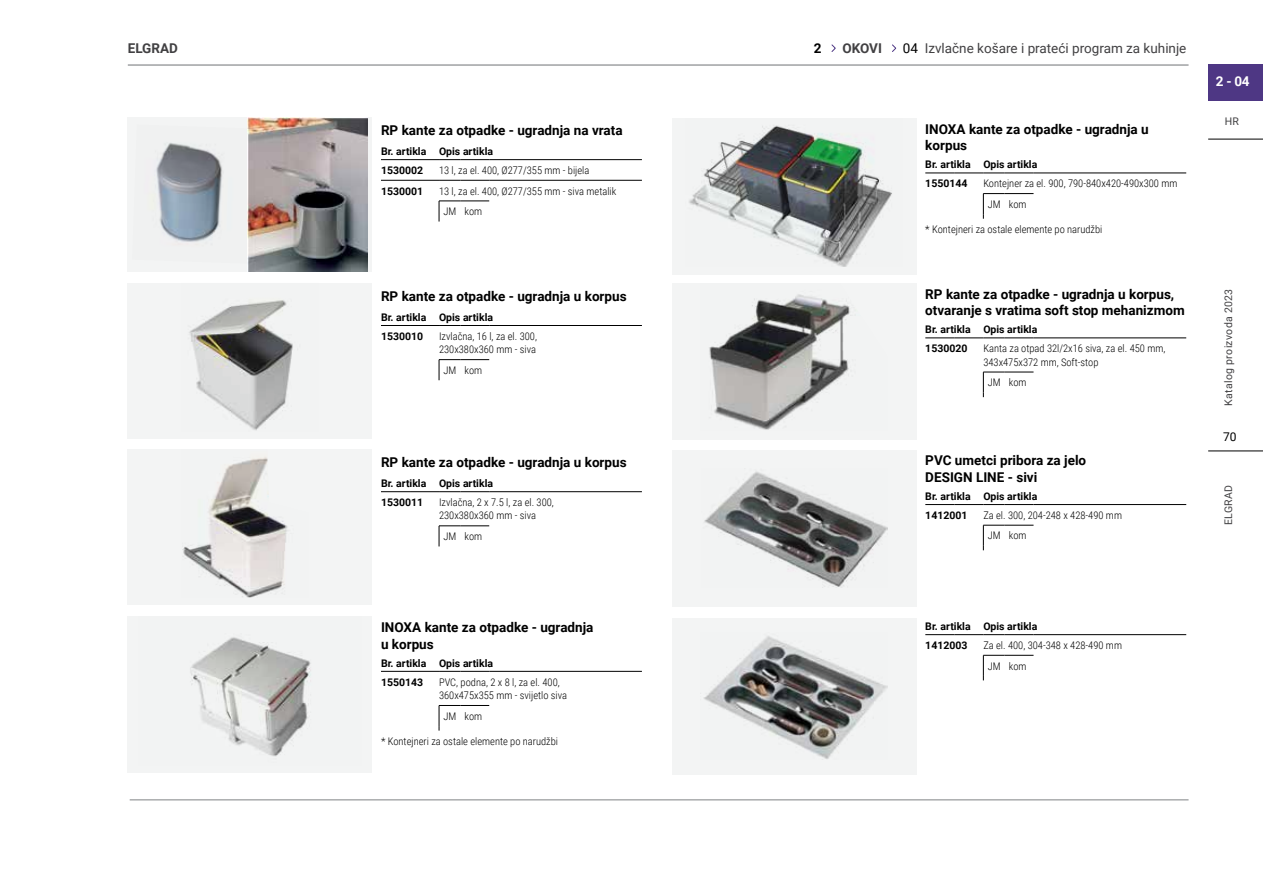
<style>
.page{position:relative;width:1263px;height:893px;background:#fff}
.page>*{position:absolute;margin:0;border:0;box-sizing:border-box;transform-origin:0 0}
.t1{font:700 13.5px/16.5px "Roboto";color:#000}
.t2{font:13.5px "Roboto";color:#414042}
.t3{font:700 13.5px "Roboto";color:#414042}
.t4{font:700 13.5px "Roboto";color:#fff}
.t5{font:12px "Roboto";color:#000}
.t6{font:300 10.5px/20.7px "Roboto Condensed";color:#000}
.t7{font:700 10.5px/18.9px "Roboto";color:#000}
.t8{font:10.5px "Roboto";letter-spacing:.03em;color:#414042}
.s1{color:#000}
</style>
<div class="page">
<svg style="left:831px;top:44px;width:5px;height:8px"></svg>
<svg style="left:892px;top:44px;width:5px;height:8px"></svg>
<hr style="left:128px;top:64px;width:1060px;height:2px;background:#808285">
<hr style="left:1208px;top:139px;width:55px;height:1px;background:#000">
<hr style="left:1208px;top:451px;width:55px;height:1px;background:#000">
<div style="left:1208px;top:64px;width:55px;height:36px;background:#4e3784"></div>
<hr style="left:130px;top:800px;width:1058px;height:1px;background:#808285">
<div style="left:672px;top:118px;width:244px;height:157px;background:#f3f4f4"></div>
<svg style="left:925px;top:173px;width:108px;height:1px"></svg>
<hr style="left:1033px;top:173px;width:153px;height:1px;background:#000">
<svg style="left:983px;top:193px;width:50px;height:26px"></svg>
<img style="left:689px;top:125px;width:203px;height:142px">
<div style="left:672px;top:283px;width:244px;height:157px;background:#f3f4f4"></div>
<svg style="left:925px;top:338px;width:108px;height:1px"></svg>
<hr style="left:1033px;top:338px;width:153px;height:1px;background:#000">
<svg style="left:983px;top:372px;width:50px;height:25px"></svg>
<img style="left:709px;top:294px;width:142px;height:136px">
<div style="left:672px;top:450px;width:244px;height:157px;background:#f3f4f4"></div>
<svg style="left:925px;top:504px;width:108px;height:1px"></svg>
<hr style="left:1033px;top:504px;width:153px;height:1px;background:#000">
<svg style="left:983px;top:525px;width:50px;height:25px"></svg>
<img style="left:704px;top:471px;width:183px;height:117px">
<div style="left:672px;top:618px;width:244px;height:156px;background:#f3f4f4"></div>
<svg style="left:925px;top:634px;width:108px;height:1px"></svg>
<hr style="left:1033px;top:634px;width:153px;height:1px;background:#000">
<svg style="left:983px;top:655px;width:50px;height:25px"></svg>
<img style="left:704px;top:636px;width:183px;height:123px">
<div style="left:128px;top:117px;width:244px;height:154px;background:#f3f4f4"></div>
<svg style="left:381px;top:159px;width:108px;height:1px"></svg>
<hr style="left:489px;top:159px;width:153px;height:1px;background:#000">
<svg style="left:439px;top:201px;width:50px;height:21px"></svg>
<svg style="left:381px;top:180px;width:108px;height:1px"></svg>
<hr style="left:489px;top:180px;width:153px;height:1px;background:#000">
<img style="left:152px;top:142px;width:71px;height:103px">
<img style="left:247px;top:117px;width:120px;height:154px">
<div style="left:128px;top:283px;width:244px;height:156px;background:#f3f4f4"></div>
<svg style="left:381px;top:325px;width:108px;height:1px"></svg>
<hr style="left:489px;top:325px;width:153px;height:1px;background:#000">
<svg style="left:439px;top:359px;width:50px;height:21px"></svg>
<img style="left:189px;top:300px;width:104px;height:130px">
<div style="left:128px;top:449px;width:244px;height:156px;background:#f3f4f4"></div>
<svg style="left:381px;top:491px;width:108px;height:1px"></svg>
<hr style="left:489px;top:491px;width:153px;height:1px;background:#000">
<svg style="left:439px;top:526px;width:50px;height:20px"></svg>
<img style="left:182px;top:457px;width:106px;height:141px">
<div style="left:128px;top:617px;width:244px;height:156px;background:#f3f4f4"></div>
<svg style="left:381px;top:671px;width:108px;height:1px"></svg>
<hr style="left:489px;top:671px;width:153px;height:1px;background:#000">
<svg style="left:439px;top:705px;width:50px;height:26px"></svg>
<img style="left:190px;top:637px;width:121px;height:120px">
<p class="t3" style="left:128px;top:38px;width:52px">ELGRAD</p>
<p class="t1" style="left:814px;top:39px;width:9px">2</p>
<p class="t3" style="left:842px;top:38px;width:41px">OKOVI</p>
<p class="t2" style="left:903px;top:38px;width:285px"><span class="s1">04</span> Izvlačne košare i prateći program za kuhinje</p>
<p class="t1" style="left:381px;top:121px;width:243px">RP kante za otpadke - ugradnja na vrata</p>
<p class="t7" style="left:381px;top:141px;width:114px">Br. artikla Opis artikla<br>1530002</p>
<p class="t6" style="left:439px;top:159px;width:152px">13 l, za el. 400, Ø277/355 mm - bijela</p>
<p class="t7" style="left:381px;top:181px;width:44px">1530001</p>
<p class="t6" style="left:443px;top:180px;width:174px;text-indent:-4px">13 l, za el. 400, Ø277/355 mm - siva metalik<br>JM kom</p>
<p class="t1" style="left:381px;top:287px;width:247px">RP kante za otpadke - ugradnja u korpus</p>
<p class="t7" style="left:381px;top:307px;width:114px">Br. artikla Opis artikla<br>1530010</p>
<p class="t6" style="left:439px;top:329px;width:99px;line-height:13.5px">Izvlačna, 16 l, za el. 300,<br>230x380x360 mm - siva</p>
<p class="t6" style="left:443px;top:359px;width:40px">JM kom</p>
<p class="t1" style="left:381px;top:453px;width:247px">RP kante za otpadke - ugradnja u korpus</p>
<p class="t7" style="left:381px;top:473px;width:114px">Br. artikla Opis artikla<br>1530011</p>
<p class="t6" style="left:439px;top:495px;width:116px;line-height:13.5px">Izvlačna, 2 x 7.5 l, za el. 300,<br>230x380x360 mm - siva</p>
<p class="t6" style="left:443px;top:526px;width:40px">JM kom</p>
<p class="t1" style="left:925px;top:120px;width:225px">INOXA kante za otpadke - ugradnja u korpus</p>
<p class="t7" style="left:925px;top:155px;width:114px">Br. artikla Opis artikla<br>1550144</p>
<p class="t6" style="left:988px;top:173px;width:191px;text-indent:-4px">Kontejner za el. 900, 790-840x420-490x300 mm<br>JM kom</p>
<p class="t6" style="left:925px;top:218px;width:179px">* Kontejneri za ostale elemente po narudžbi</p>
<p class="t1" style="left:925px;top:285px;width:261px">RP kante za otpadke - ugradnja u korpus, otvaranje s vratima soft stop mehanizmom</p>
<p class="t7" style="left:925px;top:320px;width:114px">Br. artikla Opis artikla<br>1530020</p>
<p class="t6" style="left:983px;top:341px;width:183px;line-height:13.5px">Kanta za otpad 32l/2x16 siva, za el. 450 mm,<br>343x475x372 mm, Soft-stop</p>
<p class="t6" style="left:988px;top:372px;width:40px">JM kom</p>
<p class="t1" style="left:925px;top:452px;width:162px">PVC umetci pribora za jelo<br>DESIGN LINE - sivi</p>
<p class="t7" style="left:925px;top:486px;width:114px">Br. artikla Opis artikla<br>1412001</p>
<p class="t6" style="left:988px;top:504px;width:136px;text-indent:-4px">Za el. 300, 204-248 x 428-490 mm<br>JM kom</p>
<p class="t4" style="left:1216px;top:71px;width:35px">2 - 04</p>
<p class="t8" style="left:1225px;top:114px;width:16px">HR</p>
<p class="t8" style="left:1221px;top:406px;width:118px;rotate:-90deg">Katalog proizvoda 2023</p>
<p class="t5" style="left:1223px;top:428px;width:15px">70</p>
<p class="t8" style="left:1221px;top:525px;width:42px;rotate:-90deg">ELGRAD</p>
<p class="t1" style="left:381px;top:619px;width:214px">INOXA kante za otpadke - ugradnja u korpus</p>
<p class="t7" style="left:381px;top:653px;width:114px">Br. artikla Opis artikla<br>1550143</p>
<p class="t6" style="left:439px;top:675px;width:130px;line-height:13.5px">PVC, podna, 2 x 8 l, za el. 400,<br>360x475x355 mm - svijetlo siva</p>
<p class="t6" style="left:443px;top:705px;width:40px">JM kom</p>
<p class="t6" style="left:381px;top:730px;width:179px">* Kontejneri za ostale elemente po narudžbi</p>
<p class="t7" style="left:925px;top:616px;width:114px">Br. artikla Opis artikla<br>1412003</p>
<p class="t6" style="left:988px;top:634px;width:136px;text-indent:-4px">Za el. 400, 304-348 x 428-490 mm<br>JM kom</p>
</div>
